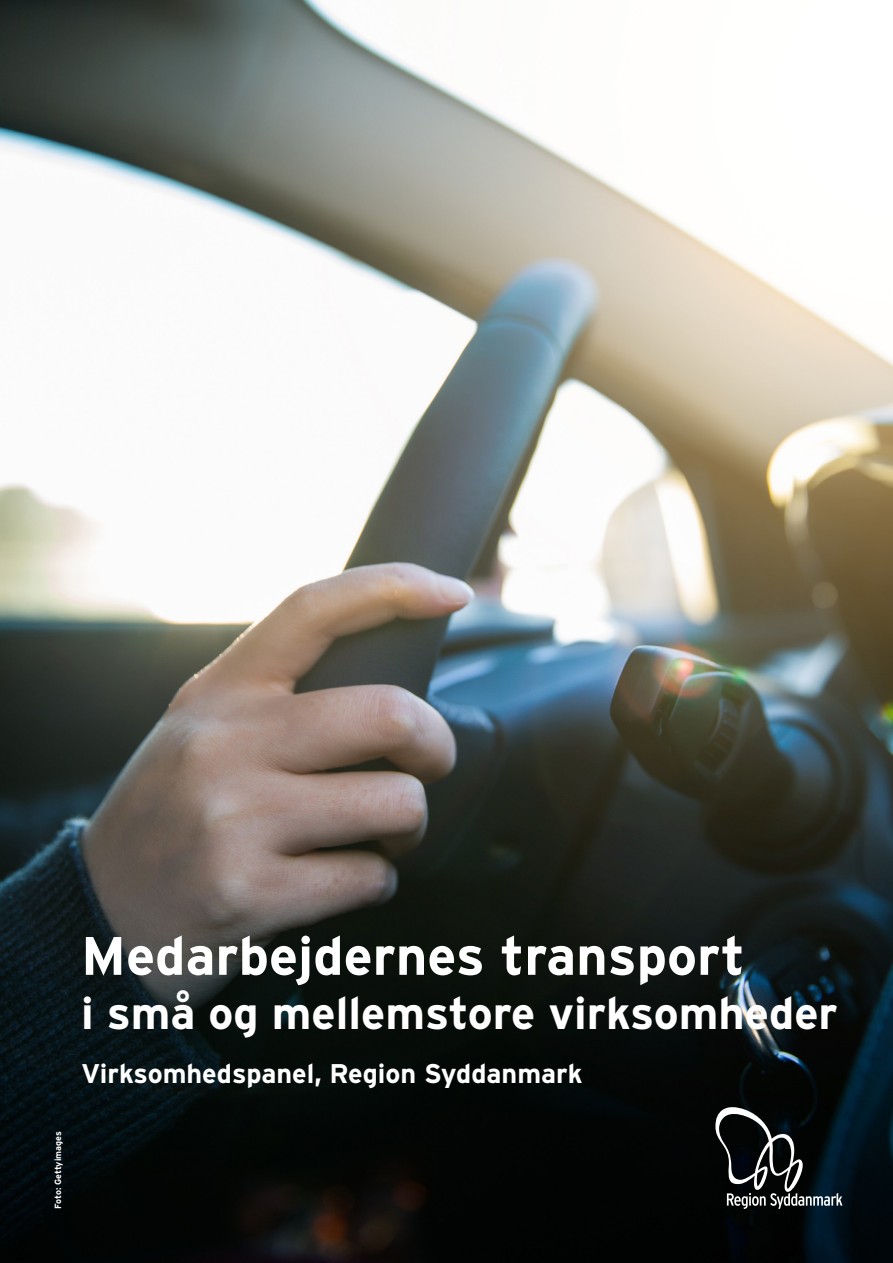
<style>
.page{position:relative;width:893px;height:1263px;background:#fff}
.page>*{position:absolute;margin:0;border:0;box-sizing:border-box;transform-origin:0 0}
.Overskrift_1_titel{font:700 54px "Interstate";color:#fff}
.Overskrift_1_titel-2{font:700 45px "Interstate";color:#fff}
.Overskrift_1_titel-3{font:700 27px "Interstate";color:#fff}
.t1{font:700 9px "Interstate";letter-spacing:-.005em;color:#fff}
</style>
<div class="page">
<img style="left:0;top:0;width:893px;height:1263px">
<svg style="left:715px;top:1107px;width:127px;height:102px;background:#282d30"></svg>
<p class="t1" style="left:53px;top:1209px;width:79px;rotate:-90deg">Foto: Gettyimages</p>
<p class="Overskrift_1_titel" style="left:81px;top:923px;width:665px">Medarbejdernes transport</p>
<p class="Overskrift_1_titel-2" style="left:81px;top:985px;width:758px">i små og mellemstore virksomheder</p>
<p class="Overskrift_1_titel-3" style="left:81px;top:1057px;width:503px">Virksomhedspanel, Region Syddanmark</p>
</div>
